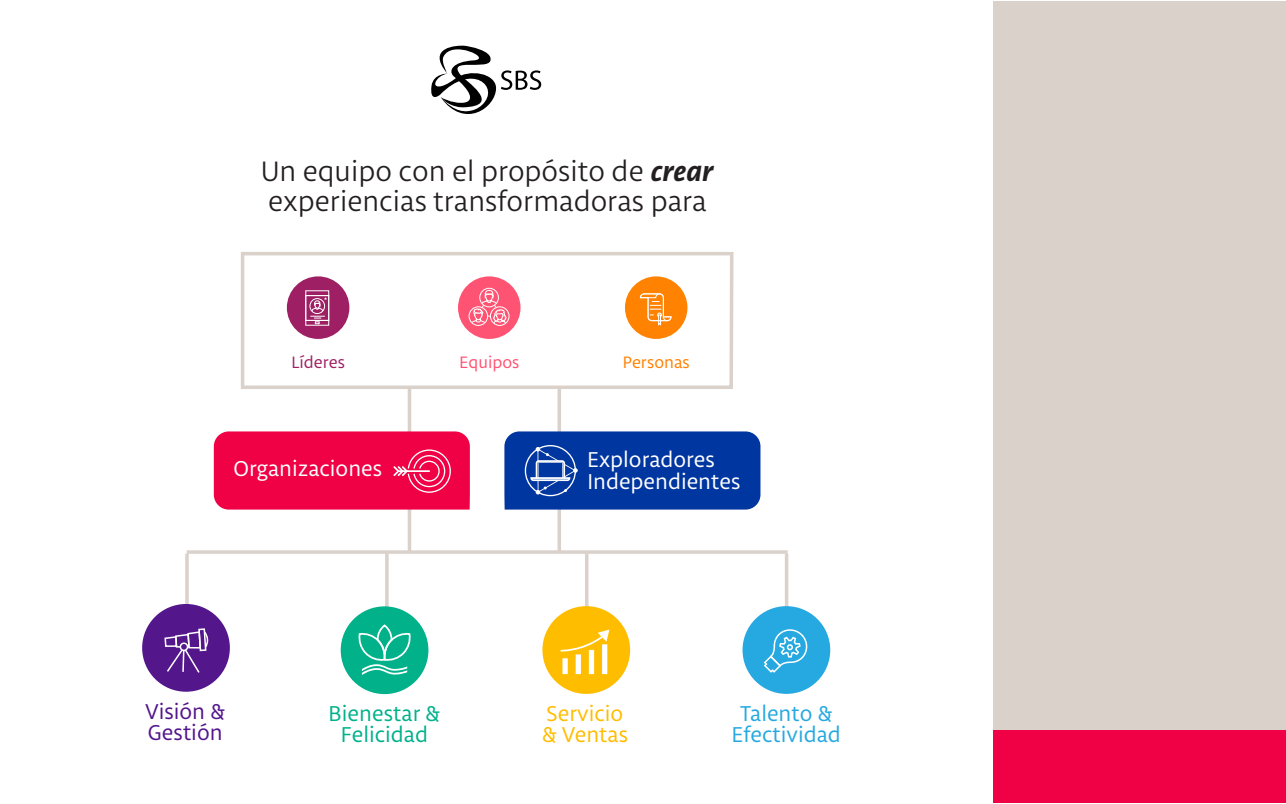
<style>
.page{position:relative;width:1286px;height:804px;background:#fff}
.page>*{position:absolute;margin:0;border:0;box-sizing:border-box;transform-origin:0 0}
.t1{font:29.93px/29.9px "Libertad";color:#231f20}
.t2{font:22.95px/21.2px "Libertad";color:#fff}
.t3{font:22.95px/21.2px "Libertad";color:#00b18a;text-align:center}
.t4{font:22.95px/21.2px "Libertad";color:#26a9e0;text-align:center}
.t5{font:22.95px/21.2px "Libertad";color:#ffbd00}
.t6{font:22.95px/21.2px "Libertad";color:#53168b}
.t7{font:17.55px "Libertad";color:#ff8200}
.t8{font:17.55px "Libertad";color:#9e1f63}
.t9{font:17.55px "Libertad";color:#ff5373}
.s1{font-weight:700;font-style:italic}
</style>
<div class="page">
<div style="left:992px;top:1px;width:293px;height:729px;background:#dad1cb"></div>
<div style="left:992px;top:730px;width:293px;height:72px;background:#f00044"></div>
<div style="left:458px;top:276px;width:62px;height:63px;background:#ff5373;border-radius:50%"></div>
<div style="left:287px;top:276px;width:62px;height:63px;background:#9e1f63;border-radius:50%"></div>
<div style="left:625px;top:276px;width:62px;height:63px;background:#ff8200;border-radius:50%"></div>
<hr style="left:585px;top:553px;width:3px;height:56px;background:#dad1cb">
<hr style="left:385px;top:553px;width:3px;height:56px;background:#dad1cb">
<svg style="left:557px;top:389px;width:4px;height:161px"></svg>
<svg style="left:407px;top:389px;width:4px;height:161px"></svg>
<div style="left:214px;top:431px;width:256px;height:78px;background:#f00044"></div>
<hr style="left:185px;top:553px;width:4px;height:56px;background:#e0d8d4">
<svg style="left:784px;top:553px;width:4px;height:53px"></svg>
<hr style="left:187px;top:550px;width:600px;height:3px;background:#dad1cb">
<svg style="left:639px;top:293px;width:33px;height:33px"></svg>
<div style="left:309px;top:298px;width:16px;height:16px;border:1px solid #fff;border-radius:50%"></div>
<div style="left:305px;top:295px;width:24px;height:26px;border:1px solid #fff"></div>
<div style="left:305px;top:320px;width:24px;height:5px;border:1px solid #fff"></div>
<svg style="left:310px;top:297px;width:17px;height:27px"></svg>
<div style="left:490px;top:306px;width:19px;height:20px;border:1px solid #fff;border-radius:50%"></div>
<div style="left:468px;top:306px;width:20px;height:20px;border:1px solid #fff;border-radius:50%"></div>
<svg style="left:469px;top:288px;width:38px;height:37px"></svg>
<div style="left:241px;top:252px;width:492px;height:137px;border:4px solid #dad1cb"></div>
<div style="left:142px;top:603px;width:88px;height:88px;background:#53168b;border-radius:50%"></div>
<svg style="left:164px;top:628px;width:44px;height:45px"></svg>
<div style="left:179px;top:642px;width:9px;height:9px;border:2px solid #fff;border-radius:50%"></div>
<svg style="left:504px;top:431px;width:256px;height:78px;background:#0c3fa4"></svg>
<div style="left:542px;top:606px;width:88px;height:87px;background:#ffbd00;border-radius:50%"></div>
<svg style="left:560px;top:629px;width:49px;height:23px"></svg>
<div style="left:562px;top:658px;width:5px;height:16px;background:#fff"></div>
<div style="left:575px;top:654px;width:6px;height:20px;background:#fff"></div>
<div style="left:589px;top:649px;width:5px;height:25px;background:#fff"></div>
<div style="left:602px;top:644px;width:5px;height:30px;background:#fff"></div>
<div style="left:341px;top:606px;width:87px;height:87px;background:#00b18a;border-radius:50%"></div>
<svg style="left:358px;top:624px;width:53px;height:51px"></svg>
<div style="left:742px;top:606px;width:88px;height:87px;background:#26a9e0;border-radius:50%"></div>
<svg style="left:762px;top:608px;width:46px;height:65px"></svg>
<div style="left:786px;top:644px;width:7px;height:6px;border:2px solid #fff;border-radius:50%"></div>
<svg style="left:431px;top:45px;width:110px;height:69px"></svg>
<p class="t1" style="left:261px;top:155px;width:453px">Un equipo con el propósito de <span class="s1">crear </span>experiencias transformadoras para</p>
<p class="t8" style="left:291px;top:351px;width:55px">Líderes</p>
<p class="t9" style="left:459px;top:351px;width:61px">Equipos</p>
<p class="t7" style="left:623px;top:351px;width:68px">Personas</p>
<p class="t2" style="left:233px;top:458px;width:150px">Organizaciones</p>
<p class="t2" style="left:587px;top:448px;width:154px">Exploradores<br>Independientes</p>
<p class="t6" style="left:145px;top:700px;width:82px">Visión &amp;<br>Gestión</p>
<p class="t3" style="left:328px;top:702px;width:113px">Bienestar &amp;<br>Felicidad</p>
<p class="t4" style="left:732px;top:702px;width:110px">Talento &amp;<br>Efectividad</p>
<p class="t5" style="left:542px;top:702px;width:87px">Servicio &amp; Ventas</p>
</div>
